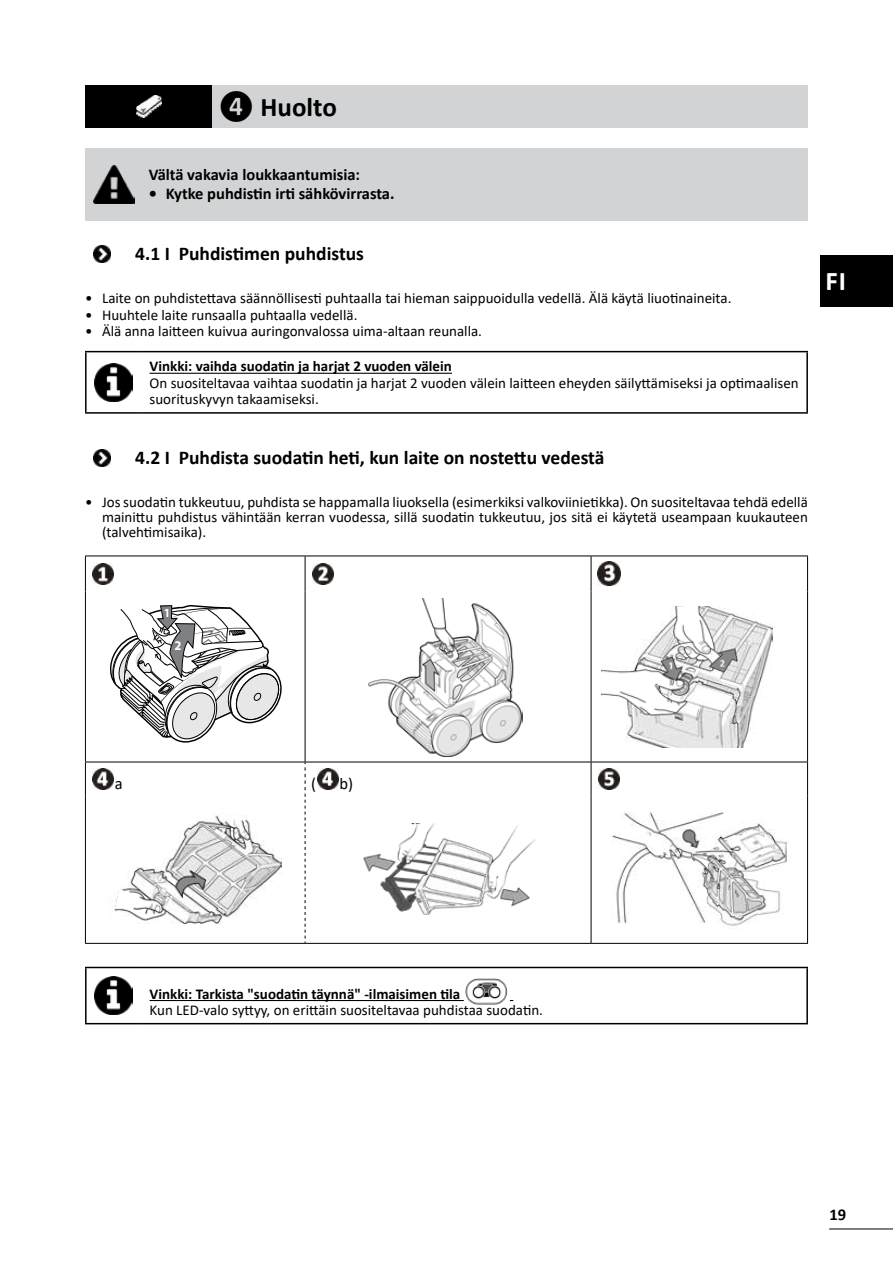
<style>
.page{position:relative;width:893px;height:1263px;background:#fff}
.page>*{position:absolute;margin:0;border:0;box-sizing:border-box;transform-origin:0 0}
.t1{font:700 27px "Calibri";color:#000}
.t2{font:700 27px "Calibri";color:#fff}
.t3{font:700 19.5px "Calibri";color:#000}
.t4{font:700 16.5px "Calibri";color:#000}
.t5{font:16.5px "Calibri";color:#000}
.t6{font:15px/15px "Calibri";color:#000}
.t7{font:700 15px "Calibri";color:#000}
.t8{font:700 13.35px "Myriad";color:#fff;scale:.95 1}
.t9{font:700 12.45px "Myriad";color:#fff;scale:.95 1}
</style>
<div class="page">
<hr style="left:829px;top:1228px;width:64px;height:1px;background:#000">
<div style="left:85px;top:85px;width:128px;height:43px;background:#000"></div>
<div style="left:213px;top:85px;width:595px;height:43px;background:#d1d3d4"></div>
<img style="left:136px;top:95px;width:26px;height:23px">
<div style="left:85px;top:148px;width:55px;height:72px;background:#d1d3d4"></div>
<div style="left:140px;top:148px;width:668px;height:72px;background:#d1d3d4"></div>
<img style="left:94px;top:165px;width:41px;height:39px">
<img style="left:94px;top:245px;width:17px;height:17px">
<hr style="left:85px;top:351px;width:56px;height:1px;background:#000">
<hr style="left:85px;top:352px;width:2px;height:60px;background:#000">
<hr style="left:141px;top:351px;width:667px;height:1px;background:#000">
<hr style="left:806px;top:352px;width:2px;height:60px;background:#000">
<hr style="left:85px;top:412px;width:56px;height:2px;background:#000">
<hr style="left:141px;top:412px;width:667px;height:2px;background:#000">
<img style="left:94px;top:363px;width:39px;height:38px">
<hr style="left:150px;top:373px;width:302px;height:1px;background:#000">
<img style="left:94px;top:449px;width:17px;height:17px">
<hr style="left:85px;top:556px;width:220px;height:1px;background:#000">
<hr style="left:305px;top:556px;width:286px;height:1px;background:#000">
<hr style="left:305px;top:556px;width:1px;height:35px;background:#000">
<hr style="left:591px;top:556px;width:217px;height:1px;background:#000">
<hr style="left:591px;top:556px;width:1px;height:35px;background:#000">
<hr style="left:591px;top:762px;width:1px;height:33px;background:#000">
<hr style="left:591px;top:795px;width:1px;height:148px;background:#000">
<hr style="left:85px;top:943px;width:220px;height:1px;background:#000">
<hr style="left:305px;top:943px;width:286px;height:1px;background:#000">
<hr style="left:591px;top:943px;width:217px;height:1px;background:#000">
<hr style="left:85px;top:556px;width:1px;height:35px;background:#000">
<hr style="left:807px;top:556px;width:1px;height:35px;background:#000">
<hr style="left:85px;top:591px;width:1px;height:171px;background:#000">
<hr style="left:807px;top:591px;width:1px;height:171px;background:#000">
<hr style="left:85px;top:762px;width:1px;height:33px;background:#000">
<hr style="left:807px;top:762px;width:1px;height:33px;background:#000">
<hr style="left:85px;top:795px;width:1px;height:148px;background:#000">
<hr style="left:807px;top:795px;width:1px;height:148px;background:#000">
<hr style="left:85px;top:762px;width:220px;height:1px;background:#000">
<hr style="left:305px;top:762px;width:286px;height:1px;background:#000">
<hr style="left:591px;top:762px;width:217px;height:1px;background:#000">
<hr style="left:305px;top:591px;width:1px;height:171px;background:#000">
<hr style="left:591px;top:591px;width:1px;height:171px;background:#000">
<svg style="left:305px;top:762px;width:1px;height:181px"></svg>
<img style="left:92px;top:563px;width:22px;height:21px">
<img style="left:312px;top:563px;width:21px;height:21px">
<img style="left:597px;top:562px;width:23px;height:23px">
<svg style="left:109px;top:605px;width:173px;height:138px"></svg>
<img style="left:369px;top:598px;width:154px;height:158px">
<img style="left:601px;top:606px;width:171px;height:141px">
<img style="left:92px;top:768px;width:22px;height:21px">
<img style="left:317px;top:768px;width:21px;height:21px">
<img style="left:598px;top:768px;width:21px;height:21px">
<img style="left:109px;top:815px;width:172px;height:109px">
<img style="left:363px;top:824px;width:173px;height:91px">
<img style="left:612px;top:812px;width:175px;height:117px">
<hr style="left:85px;top:967px;width:56px;height:1px;background:#000">
<hr style="left:85px;top:968px;width:2px;height:55px;background:#000">
<hr style="left:141px;top:967px;width:667px;height:1px;background:#000">
<hr style="left:806px;top:968px;width:2px;height:55px;background:#000">
<hr style="left:85px;top:1023px;width:56px;height:1px;background:#000">
<hr style="left:141px;top:1023px;width:667px;height:1px;background:#000">
<img style="left:94px;top:976px;width:39px;height:39px">
<hr style="left:150px;top:1000px;width:314px;height:1px;background:#000">
<img style="left:465px;top:978px;width:45px;height:27px">
<div style="left:821px;top:256px;width:72px;height:51px;background:#000"></div>
<h1 class="t1" style="left:219px;top:88px;width:120px">❹ Huolto</h1>
<p class="t4" style="left:149px;top:163px;width:213px">Vältä vakavia loukkaantumisia:</p>
<p class="t4" style="left:149px;top:182px;width:247px">• Kytke puhdistin irti sähkövirrasta.</p>
<h2 class="t3" style="left:135px;top:240px;width:230px">4.1 I Puhdistimen puhdistus</h2>
<p class="t6" style="left:85px;top:290px;width:648px">• Laite on puhdistettava säännöllisesti puhtaalla tai hieman saippuoidulla vedellä. Älä käytä liuotinaineita.</p>
<p class="t6" style="left:85px;top:307px;width:274px">• Huuhtele laite runsaalla puhtaalla vedellä.</p>
<p class="t6" style="left:85px;top:323px;width:399px">• Älä anna laitteen kuivua auringonvalossa uima-altaan reunalla.</p>
<p class="t7" style="left:150px;top:356px;width:304px">Vinkki: vaihda suodatin ja harjat 2 vuoden välein</p>
<p class="t6" style="left:150px;top:374px;width:651px;line-height:16.5px">On suositeltavaa vaihtaa suodatin ja harjat 2 vuoden välein laitteen eheyden säilyttämiseksi ja optimaalisen suorituskyvyn takaamiseksi.</p>
<h2 class="t3" style="left:135px;top:444px;width:471px">4.2 I Puhdista suodatin heti, kun laite on nostettu vedestä</h2>
<p class="t6" style="left:102px;top:494px;width:707px;text-align:justify;text-indent:-17px">• Jos suodatin tukkeutuu, puhdista se happamalla liuoksella (esimerkiksi valkoviinietikka). On suositeltavaa tehdä edellä mainittu puhdistus vähintään kerran vuodessa, sillä suodatin tukkeutuu, jos sitä ei käytetä useampaan kuukauteen (talvehtimisaika).</p>
<h1 class="t2" style="left:825px;top:262px;width:22px">FI</h1>
<p class="t9" style="left:164px;top:607px;width:8px">1</p>
<p class="t8" style="left:174px;top:639px;width:9px">2</p>
<p class="t5" style="left:115px;top:772px;width:9px">a</p>
<p class="t5" style="left:311px;top:772px;width:6px">(</p>
<p class="t5" style="left:339px;top:772px;width:15px">b)</p>
<p class="t7" style="left:150px;top:983px;width:312px">Vinkki: Tarkista "suodatin täynnä" -ilmaisimen tila</p>
<p class="t6" style="left:150px;top:1002px;width:395px">Kun LED-valo syttyy, on erittäin suositeltavaa puhdistaa suodatin.</p>
<p class="t4" style="left:829px;top:1203px;width:18px">19</p>
</div>
